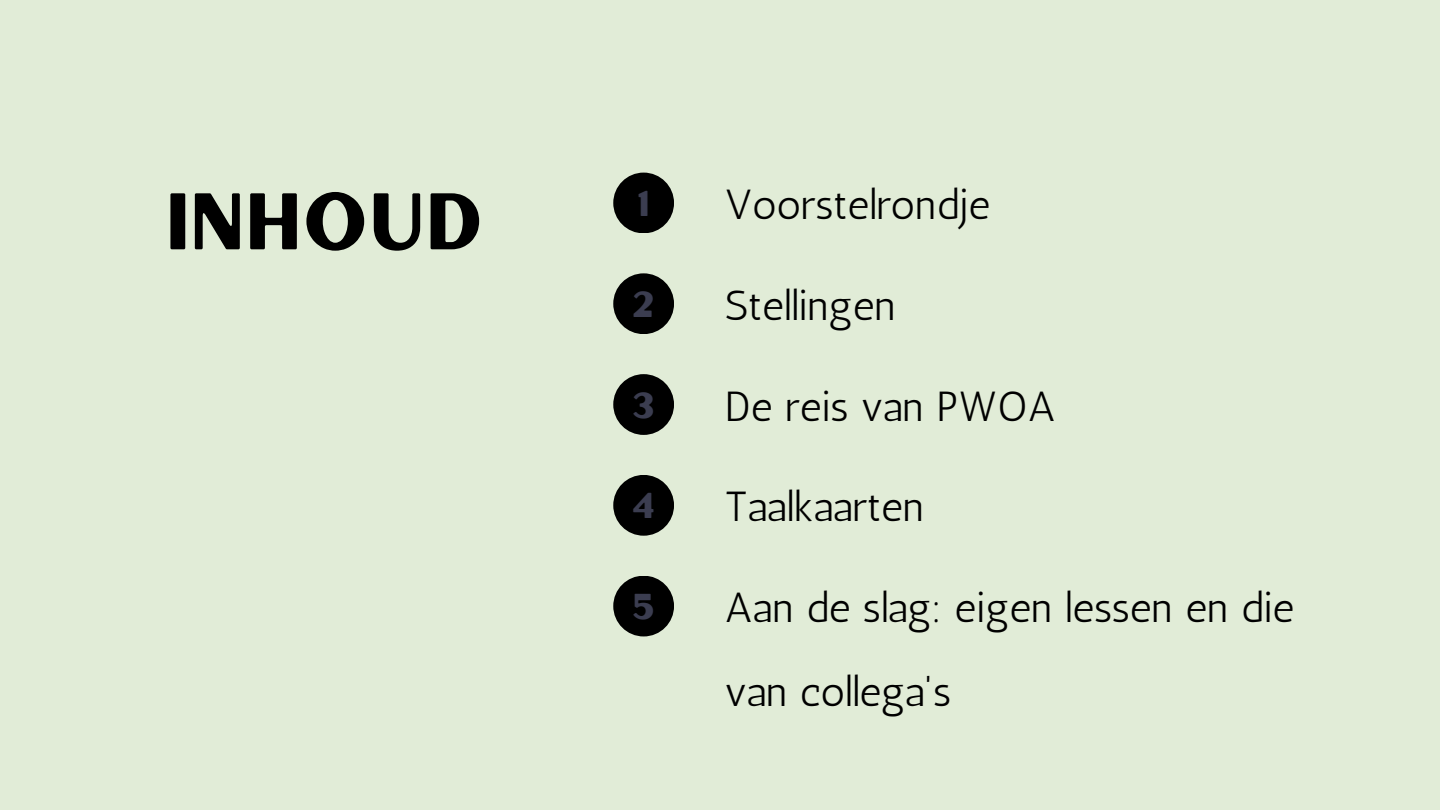
<style>
.page{position:relative;width:1440px;height:810px;background:#e1ecd7}
.page>*{position:absolute;margin:0;border:0;box-sizing:border-box;transform-origin:0 0}
.t1{font:80px "Hertical Sans Smooth";color:#000}
.t2{font:42px/84px "Antic";color:#000}
.t3{font:36px "Hertical Sans Smooth";color:#3b3d50}
</style>
<div class="page">
<div style="left:613px;top:173px;width:61px;height:60px;background:#000;border-radius:50%"></div>
<div style="left:613px;top:273px;width:61px;height:61px;background:#000;border-radius:50%"></div>
<div style="left:613px;top:475px;width:61px;height:61px;background:#000;border-radius:50%"></div>
<div style="left:613px;top:374px;width:61px;height:61px;background:#000;border-radius:50%"></div>
<div style="left:613px;top:576px;width:61px;height:60px;background:#000;border-radius:50%"></div>
<h1 class="t1" style="left:166px;top:166px;width:319px">INHOUD</h1>
<p class="t3" style="left:637px;top:179px;width:14px">1</p>
<p class="t2" style="left:725px;top:162px;width:267px">Voorstelrondje</p>
<p class="t3" style="left:633px;top:279px;width:24px">2</p>
<p class="t2" style="left:725px;top:263px;width:173px">Stellingen</p>
<p class="t3" style="left:632px;top:380px;width:24px">3</p>
<p class="t2" style="left:725px;top:364px;width:333px">De reis van PWOA</p>
<p class="t3" style="left:632px;top:481px;width:24px">4</p>
<p class="t2" style="left:725px;top:465px;width:201px">Taalkaarten</p>
<p class="t3" style="left:632px;top:582px;width:24px">5</p>
<p class="t2" style="left:725px;top:566px;width:571px">Aan de slag: eigen lessen en die van collega's</p>
</div>
